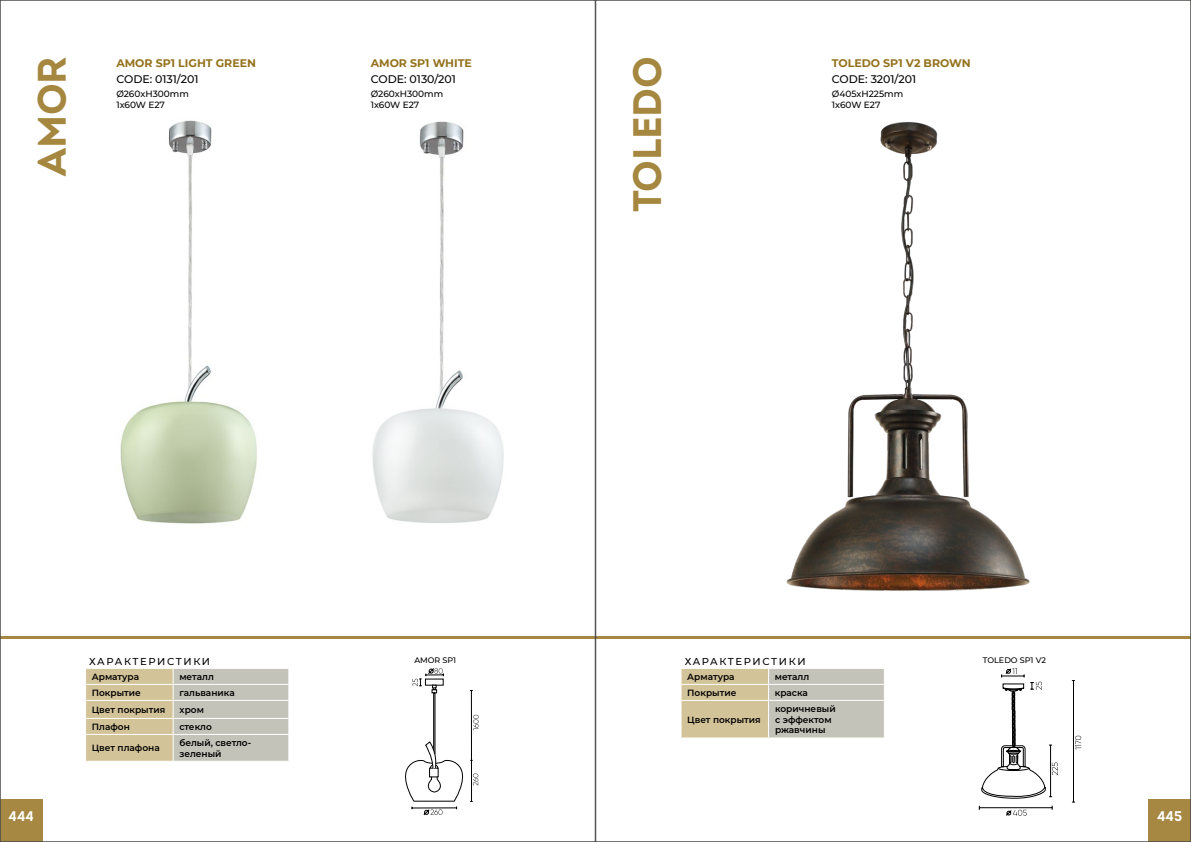
<style>
.page{position:relative;width:1191px;height:842px;background:#fff}
.page>*{position:absolute;margin:0;border:0;box-sizing:border-box;transform-origin:0 0}
.t1{font:39.7px "Intro Bold Alt";letter-spacing:-.01em;color:#a58740}
.t2{font:14px "Intro Bold Alt";color:#fff}
.t3{font:700 11px "Montserrat";color:#94721d}
.t4{font:500 11px "Montserrat";letter-spacing:-.005em;color:#000}
.t5{font:500 10px "Montserrat";letter-spacing:.165em;color:#000}
.t6{font:600 9px/10.8px "Montserrat";color:#000}
.t7{font:500 9px/11px "Montserrat";color:#000}
.t8{font:500 8px "Montserrat";color:#000}
</style>
<div class="page">
<div style="left:0;top:799px;width:43px;height:43px;background:#a68842"></div>
<div style="left:1148px;top:799px;width:43px;height:43px;background:#a68842"></div>
<hr style="left:0;top:636px;width:1191px;height:3px;background:#a68842">
<img style="left:372px;top:121px;width:132px;height:402px">
<img style="left:120px;top:120px;width:137px;height:404px">
<svg style="left:85px;top:668px;width:204px;height:93px;background:#cec8b2"></svg>
<svg style="left:405px;top:668px;width:73px;height:147px"></svg>
<svg style="left:681px;top:668px;width:203px;height:69px;background:#ccc5ae"></svg>
<hr style="left:680px;top:700px;width:88px;height:1px;background:#fff">
<hr style="left:768px;top:700px;width:117px;height:1px;background:#fff">
<hr style="left:768px;top:701px;width:1px;height:36px;background:#fff">
<img style="left:786px;top:121px;width:244px;height:470px">
<svg style="left:1075px;top:736px;width:6px;height:13px"></svg>
<hr style="left:1073px;top:680px;width:1px;height:122px;background:#000">
<hr style="left:979px;top:807px;width:73px;height:1px;background:#000">
<svg style="left:1006px;top:810px;width:20px;height:6px"></svg>
<svg style="left:981px;top:668px;width:76px;height:130px"></svg>
<h1 class="t1" style="left:27px;top:176px;width:121px;rotate:-90deg">AMOR</h1>
<p class="t3" style="left:116px;top:57px;width:141px">AMOR SP1 LIGHT GREEN</p>
<p class="t4" style="left:116px;top:73px;width:84px">CODE: 0131/201</p>
<p class="t7" style="left:116px;top:88px;width:74px">Ø260xH300mm<br>1x60W E27</p>
<p class="t3" style="left:371px;top:57px;width:103px">AMOR SP1 WHITE</p>
<p class="t4" style="left:371px;top:73px;width:87px">CODE: 0130/201</p>
<p class="t7" style="left:371px;top:88px;width:74px">Ø260xH300mm<br>1x60W E27</p>
<h1 class="t1" style="left:622px;top:212px;width:157px;rotate:-90deg">TOLEDO</h1>
<p class="t3" style="left:831px;top:57px;width:140px">TOLEDO SP1 V2 BROWN</p>
<p class="t4" style="left:831px;top:73px;width:86px">CODE: 3201/201</p>
<p class="t7" style="left:831px;top:88px;width:73px">Ø405xH225mm<br>1x60W E27</p>
<p class="t5" style="left:89px;top:655px;width:122px">ХАРАКТЕРИСТИКИ</p>
<p class="t6" style="left:92px;top:671px;width:49px">Арматура</p>
<p class="t6" style="left:179px;top:671px;width:36px">металл</p>
<p class="t6" style="left:92px;top:687px;width:51px">Покрытие</p>
<p class="t6" style="left:179px;top:687px;width:57px">гальваника</p>
<p class="t6" style="left:92px;top:704px;width:75px">Цвет покрытия</p>
<p class="t6" style="left:180px;top:704px;width:26px">хром</p>
<p class="t6" style="left:92px;top:721px;width:40px">Плафон</p>
<p class="t6" style="left:179px;top:721px;width:34px">стекло</p>
<p class="t6" style="left:92px;top:742px;width:69px">Цвет плафона</p>
<p class="t6" style="left:179px;top:737px;width:73px">белый, светло&shy;зеленый</p>
<p class="t8" style="left:414px;top:656px;width:43px">AMOR SP1</p>
<p class="t5" style="left:684px;top:655px;width:122px">ХАРАКТЕРИСТИКИ</p>
<p class="t6" style="left:687px;top:671px;width:49px">Арматура</p>
<p class="t6" style="left:775px;top:671px;width:36px">металл</p>
<p class="t6" style="left:687px;top:687px;width:51px">Покрытие</p>
<p class="t6" style="left:775px;top:687px;width:35px">краска</p>
<p class="t6" style="left:687px;top:714px;width:75px">Цвет покрытия</p>
<p class="t6" style="left:775px;top:703px;width:62px">коричневый с эффектом ржавчины</p>
<p class="t8" style="left:983px;top:656px;width:65px">TOLEDO SP1 V2</p>
<h2 class="t2" style="left:9px;top:807px;width:27px">444</h2>
<h2 class="t2" style="left:1157px;top:807px;width:26px">445</h2>
</div>
